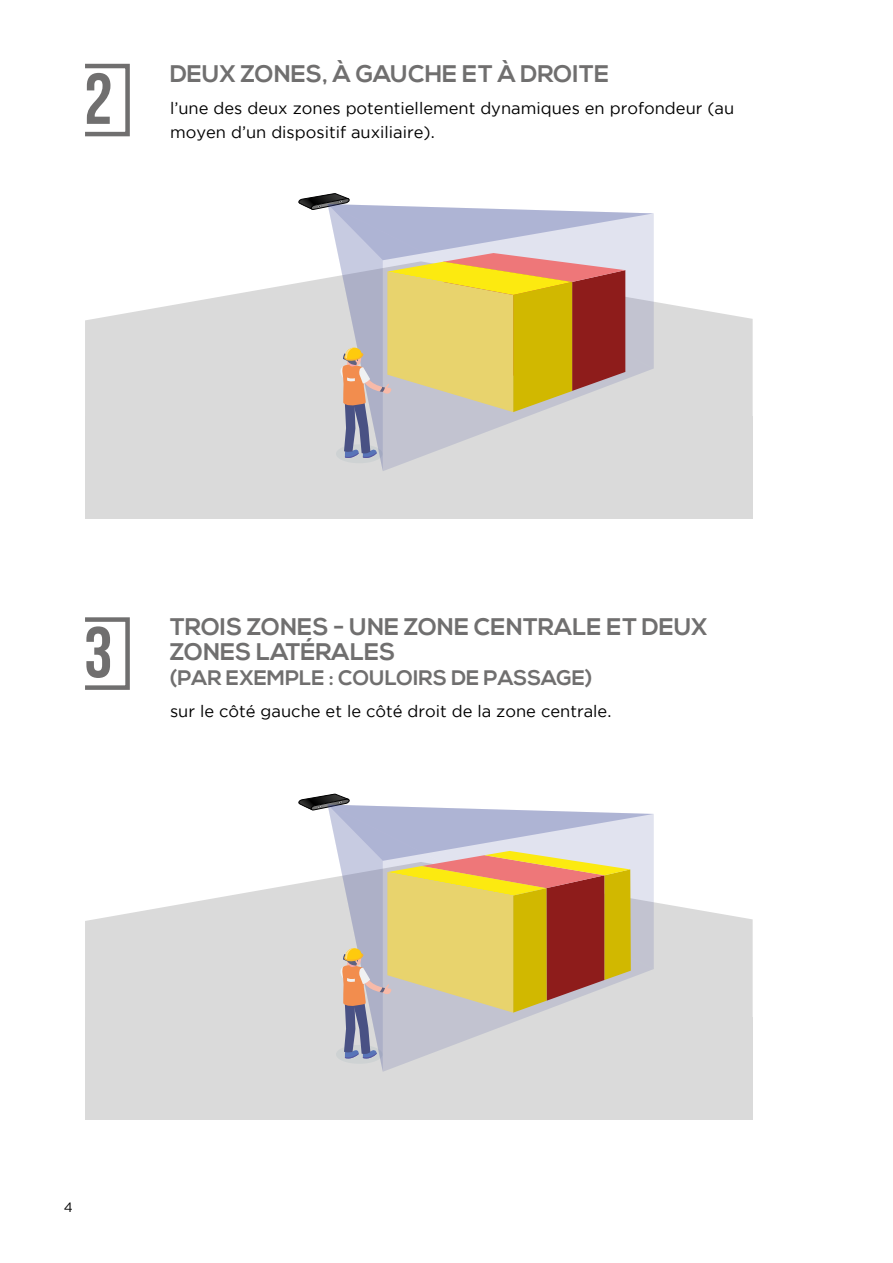
<style>
.page{position:relative;width:893px;height:1263px;background:#fff}
.page>*{position:absolute;margin:0;border:0;box-sizing:border-box;transform-origin:0 0}
.t1{font:700 72px "Bebas Neue";color:#706f6f}
.t2{font:700 24px/24.8px "Nexa";color:#706f6f}
.t3{font:700 21px "Nexa";color:#706f6f}
.t4{font:16.5px/24px "Gotham";color:#000}
.t5{font:13.5px "Gotham";color:#000}
</style>
<div class="page">
<div style="left:85px;top:1017px;width:668px;height:102px;background:#dadada"></div>
<div style="left:85px;top:417px;width:668px;height:102px;background:#dadada"></div>
<svg style="left:85px;top:283px;width:668px;height:134px;fill:#dadada"></svg>
<svg style="left:299px;top:193px;width:355px;height:278px"></svg>
<div style="left:83px;top:64px;width:47px;height:72px;border:4px solid #706f6f"></div>
<svg style="left:85px;top:883px;width:668px;height:134px;fill:#dadada"></svg>
<svg style="left:299px;top:794px;width:355px;height:278px"></svg>
<div style="left:83px;top:617px;width:47px;height:73px;border:4px solid #706f6f"></div>
<h1 class="t1" style="left:84px;top:59px;width:30px">2</h1>
<h2 class="t2" style="left:170px;top:62px;width:440px">DEUX ZONES, À GAUCHE ET À DROITE</h2>
<p class="t4" style="left:170px;top:96px;width:566px">l’une des deux zones potentiellement dynamiques en profondeur (au moyen d’un dispositif auxiliaire).</p>
<h1 class="t1" style="left:84px;top:613px;width:30px">3</h1>
<h2 class="t2" style="left:170px;top:616px;width:539px">TROIS ZONES - UNE ZONE CENTRALE ET DEUX<br>ZONES LATÉRALES</h2>
<p class="t3" style="left:170px;top:665px;width:424px">(PAR EXEMPLE : COULOIRS DE PASSAGE)</p>
<p class="t4" style="left:170px;top:699px;width:443px">sur le côté gauche et le côté droit de la zone centrale.</p>
<p class="t5" style="left:64px;top:1200px;width:11px">4</p>
</div>
